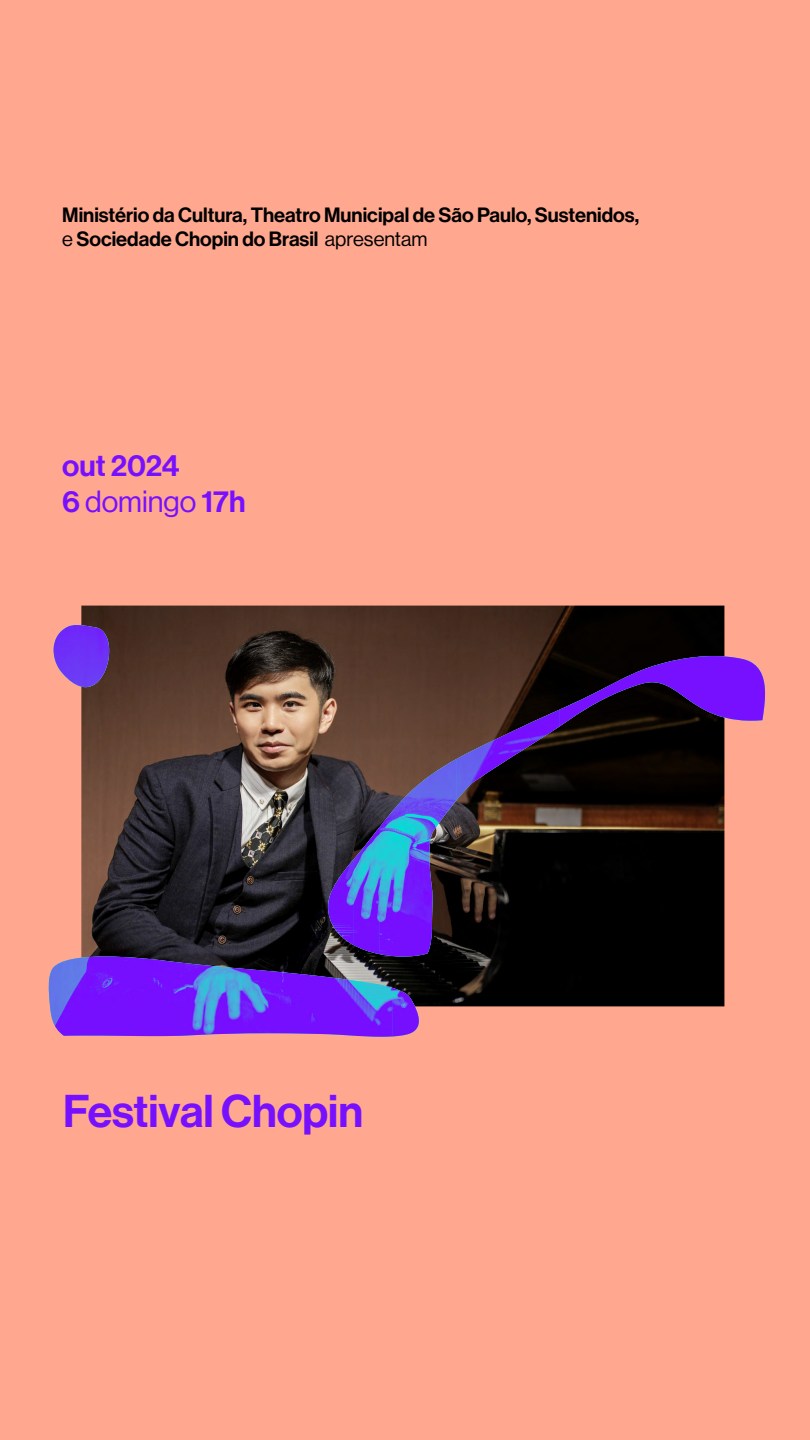
<style>
.page{position:relative;width:810px;height:1440px;background:#ffa88f}
.page>*{position:absolute;margin:0;border:0;box-sizing:border-box;transform-origin:0 0}
.t1{font:45px "N Haas Grotesk DS Pro 65 Md";color:#7710ff}
.t2{font:30px "N Haas Grotesk DS Pro 55 Rg";color:#7710ff}
.t3{font:30px "N Haas Grotesk DS Pro 65 Md";color:#7710ff}
.t4{font:20.25px/24.3px "N Haas Grotesk DS Pro 65 Md";color:#000}
.s1{font-family:"N Haas Grotesk DS Pro 55 Rg"}
.s2{font-family:"N Haas Grotesk DS Pro 65 Md"}
</style>
<div class="page">
<img style="left:81px;top:606px;width:643px;height:400px">
<svg style="left:325px;top:652px;width:440px;height:311px;background:#3c272f"></svg>
<img style="left:611px;top:669px;width:35px;height:27px">
<img style="left:559px;top:694px;width:34px;height:33px">
<img style="left:508px;top:710px;width:52px;height:46px">
<img style="left:698px;top:706px;width:66px;height:15px">
<img style="left:456px;top:733px;width:52px;height:48px">
<img style="left:405px;top:790px;width:12px;height:161px">
<svg style="left:508px;top:756px;width:5px;height:3px"></svg>
<img style="left:379px;top:797px;width:26px;height:154px">
<img style="left:456px;top:781px;width:19px;height:19px">
<img style="left:354px;top:827px;width:26px;height:124px">
<img style="left:328px;top:859px;width:26px;height:86px">
<svg style="left:48px;top:951px;width:378px;height:86px;background:#6633c7"></svg>
<svg style="left:53px;top:623px;width:71px;height:98px"></svg>
<p class="t4" style="left:62px;top:203px;width:578px">Ministério da Cultura, Theatro Municipal de São Paulo, Sustenidos, <span class="s1">e</span> Sociedade Chopin do Brasil <span class="s1">apresentam</span></p>
<h2 class="t3" style="left:62px;top:448px;width:119px">out 2024</h2>
<h2 class="t2" style="left:62px;top:485px;width:185px"><span class="s2">6</span> domingo <span class="s2">17h</span></h2>
<h1 class="t1" style="left:63px;top:1086px;width:302px">Festival Chopin</h1>
</div>
